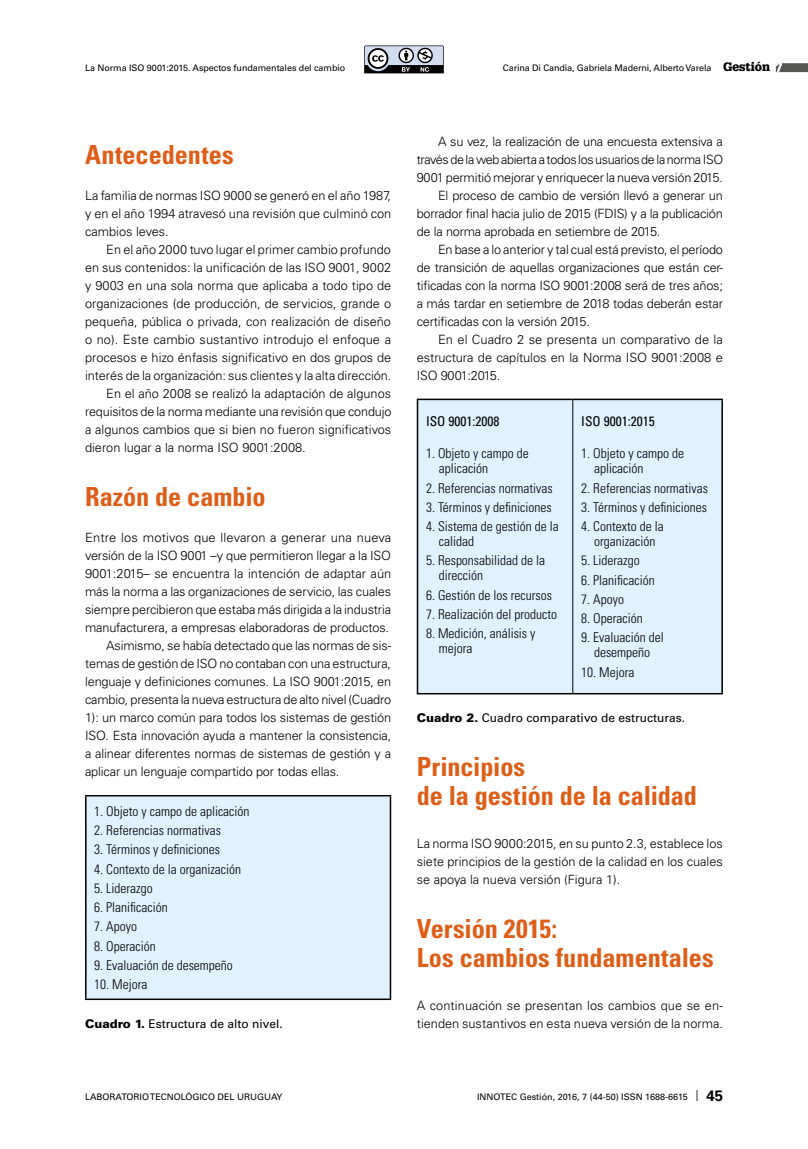
<style>
.page{position:relative;width:808px;height:1149px;background:#fff}
.page>*{position:absolute;margin:0;border:0;box-sizing:border-box;transform-origin:0 0}
._04_SUBTÍTULO_1{font:700 condensed 26.25px/28.5px "Univers LT Std";color:#de5e17}
._18_CUADRO_TEXTO{font:300 condensed 13.5px/15px "Univers LT Std";color:#000}
._18_CUADRO_TEXTO-2{font:condensed 13.5px "Univers LT Std";color:#000}
._02_TEXTO_NORMAL{font:300 12.75px/18px "Univers LT Std";letter-spacing:-.01em;color:#000;text-align:justify}
._01_TEXTO_PRIMER{font:300 12.75px/18px "Univers LT Std";color:#000;text-align:justify}
._17_CUADRO_TÍTULO{font:12px "Univers LT Std";color:#000}
.t1{font:9px "Univers LT Std";letter-spacing:-.005em;color:#000}
.s1{font-family:"Glypha LT Std";font-weight:900;font-size:12px}
.s2{font-weight:900}
.s3{font-weight:300;font-stretch:ultra-condensed;font-size:15px}
.s4{font-weight:700;font-size:15px}
</style>
<div class="page">
<svg style="left:364px;top:45px;width:80px;height:28px;background:#858891"></svg>
<svg style="left:775px;top:63px;width:33px;height:9px"></svg>
<div style="left:86px;top:795px;width:304px;height:203px;background:#dff2fd"></div>
<hr style="left:85px;top:794px;width:306px;height:2px;background:#000">
<hr style="left:85px;top:796px;width:2px;height:202px;background:#000">
<hr style="left:390px;top:796px;width:1px;height:202px;background:#000">
<hr style="left:85px;top:998px;width:306px;height:1px;background:#000">
<div style="left:418px;top:400px;width:303px;height:292px;background:#dff2fd"></div>
<hr style="left:417px;top:398px;width:156px;height:2px;background:#000">
<hr style="left:417px;top:400px;width:1px;height:292px;background:#000">
<hr style="left:573px;top:398px;width:150px;height:2px;background:#000">
<hr style="left:721px;top:400px;width:2px;height:292px;background:#000">
<hr style="left:417px;top:692px;width:156px;height:2px;background:#000">
<hr style="left:573px;top:692px;width:150px;height:2px;background:#000">
<hr style="left:572px;top:400px;width:1px;height:292px;background:#000">
<p class="t1" style="left:85px;top:62px;width:262px">La Norma ISO 9001:2015. Aspectos fundamentales del cambio</p>
<p class="t1" style="left:503px;top:62px;width:269px">Carina Di Candia, Gabriela Maderni, Alberto Varela <span class="s1">Gestión</span></p>
<p class="_04_SUBTÍTULO_1" style="left:85px;top:140px;width:150px">Antecedentes</p>
<p class="_01_TEXTO_PRIMER" style="left:85px;top:186px;width:308px">La familia de normas ISO 9000 se generó en el año 1987, y en el año 1994 atravesó una revisión que culminó con cambios leves.</p>
<p class="_02_TEXTO_NORMAL" style="left:85px;top:240px;width:308px;text-indent:21px">En el año 2000 tuvo lugar el primer cambio profundo en sus contenidos: la unificación de las ISO 9001, 9002 y 9003 en una sola norma que aplicaba a todo tipo de organizaciones (de producción, de servicios, grande o pequeña, pública o privada, con realización de diseño o no). Este cambio sustantivo introdujo el enfoque a procesos e hizo énfasis significativo en dos grupos de interés de la organización: sus clientes y la alta dirección.</p>
<p class="_02_TEXTO_NORMAL" style="left:85px;top:384px;width:308px;text-indent:21px">En el año 2008 se realizó la adaptación de algunos requisitos de la norma mediante una revisión que condujo a algunos cambios que si bien no fueron significativos dieron lugar a la norma ISO 9001:2008.</p>
<p class="_04_SUBTÍTULO_1" style="left:85px;top:482px;width:182px">Razón de cambio</p>
<p class="_01_TEXTO_PRIMER" style="left:85px;top:528px;width:308px">Entre los motivos que llevaron a generar una nueva versión de la ISO 9001 –y que permitieron llegar a la ISO 9001:2015– se encuentra la intención de adaptar aún más la norma a las organizaciones de servicio, las cuales siempre percibieron que estaba más dirigida a la industria manufacturera, a empresas elaboradoras de productos.</p>
<p class="_02_TEXTO_NORMAL" style="left:85px;top:636px;width:308px;text-indent:21px">Asimismo, se había detectado que las normas de sis&shy;temas de gestión de ISO no contaban con una estructura, lenguaje y definiciones comunes. La ISO 9001:2015, en cambio, presenta la nueva estructura de alto nivel (Cuadro 1): un marco común para todos los sistemas de gestión ISO. Esta innovación ayuda a mantener la consistencia, a alinear diferentes normas de sistemas de gestión y a aplicar un lenguaje compartido por todas ellas.</p>
<p class="_18_CUADRO_TEXTO" style="left:94px;top:803px;width:157px">1. Objeto y campo de aplicación</p>
<p class="_18_CUADRO_TEXTO" style="left:94px;top:822px;width:128px">2. Referencias normativas</p>
<p class="_18_CUADRO_TEXTO" style="left:94px;top:841px;width:127px">3. Términos y definiciones</p>
<p class="_18_CUADRO_TEXTO" style="left:94px;top:861px;width:148px">4. Contexto de la organización</p>
<p class="_18_CUADRO_TEXTO" style="left:94px;top:880px;width:60px">5. Liderazgo</p>
<p class="_18_CUADRO_TEXTO" style="left:94px;top:899px;width:75px">6. Planificación</p>
<p class="_18_CUADRO_TEXTO" style="left:94px;top:918px;width:44px">7. Apoyo</p>
<p class="_18_CUADRO_TEXTO" style="left:94px;top:938px;width:63px">8. Operación</p>
<p class="_18_CUADRO_TEXTO" style="left:94px;top:957px;width:140px">9. Evaluación de desempeño</p>
<p class="_18_CUADRO_TEXTO" style="left:94px;top:976px;width:55px">10. Mejora</p>
<p class="_17_CUADRO_TÍTULO" style="left:85px;top:1016px;width:199px"><span class="s2">Cuadro 1.</span> Estructura de alto nivel.</p>
<p class="_02_TEXTO_NORMAL" style="left:417px;top:132px;width:308px;text-indent:21px">A su vez, la realización de una encuesta extensiva a través de la web abierta a todos los usuarios de la norma ISO 9001 permitió mejorar y enriquecer la nueva versión 2015.</p>
<p class="_02_TEXTO_NORMAL" style="left:417px;top:186px;width:308px;text-indent:21px">El proceso de cambio de versión llevó a generar un borrador final hacia julio de 2015 (FDIS) y a la publicación de la norma aprobada en setiembre de 2015.</p>
<p class="_02_TEXTO_NORMAL" style="left:417px;top:240px;width:308px;text-indent:21px">En base a lo anterior y tal cual está previsto, el período de transición de aquellas organizaciones que están cer&shy;tificadas con la norma ISO 9001:2008 será de tres años; a más tardar en setiembre de 2018 todas deberán estar certificadas con la versión 2015.</p>
<p class="_02_TEXTO_NORMAL" style="left:417px;top:330px;width:308px;text-indent:21px">En el Cuadro 2 se presenta un comparativo de la estructura de capítulos en la Norma ISO 9001:2008 e ISO 9001:2015.</p>
<p class="_18_CUADRO_TEXTO-2" style="left:426px;top:412px;width:75px">ISO 9001:2008</p>
<p class="_18_CUADRO_TEXTO" style="left:439px;top:446px;width:91px;text-indent:-13px">1. Objeto y campo de aplicación</p>
<p class="_18_CUADRO_TEXTO" style="left:426px;top:480px;width:128px">2. Referencias normativas</p>
<p class="_18_CUADRO_TEXTO" style="left:426px;top:499px;width:127px">3. Términos y definiciones</p>
<p class="_18_CUADRO_TEXTO" style="left:439px;top:518px;width:121px;text-indent:-13px">4. Sistema de gestión de la calidad</p>
<p class="_18_CUADRO_TEXTO" style="left:439px;top:553px;width:108px;text-indent:-13px">5. Responsabilidad de la dirección</p>
<p class="_18_CUADRO_TEXTO" style="left:426px;top:587px;width:127px">6. Gestión de los recursos</p>
<p class="_18_CUADRO_TEXTO" style="left:426px;top:606px;width:133px">7. Realización del producto</p>
<p class="_18_CUADRO_TEXTO" style="left:439px;top:625px;width:98px;text-indent:-13px">8. Medición, análisis y mejora</p>
<p class="_18_CUADRO_TEXTO-2" style="left:581px;top:412px;width:75px">ISO 9001:2015</p>
<p class="_18_CUADRO_TEXTO" style="left:594px;top:446px;width:91px;text-indent:-13px">1. Objeto y campo de aplicación</p>
<p class="_18_CUADRO_TEXTO" style="left:581px;top:480px;width:128px">2. Referencias normativas</p>
<p class="_18_CUADRO_TEXTO" style="left:581px;top:499px;width:127px">3. Términos y definiciones</p>
<p class="_18_CUADRO_TEXTO" style="left:581px;top:518px;width:84px;text-align:center">4. Contexto de la organización</p>
<p class="_18_CUADRO_TEXTO" style="left:581px;top:553px;width:60px">5. Liderazgo</p>
<p class="_18_CUADRO_TEXTO" style="left:581px;top:572px;width:75px">6. Planificación</p>
<p class="_18_CUADRO_TEXTO" style="left:581px;top:591px;width:44px">7. Apoyo</p>
<p class="_18_CUADRO_TEXTO" style="left:581px;top:610px;width:63px">8. Operación</p>
<p class="_18_CUADRO_TEXTO" style="left:581px;top:630px;width:84px;text-align:center">9. Evaluación del desempeño</p>
<p class="_18_CUADRO_TEXTO" style="left:581px;top:664px;width:55px">10. Mejora</p>
<p class="_17_CUADRO_TÍTULO" style="left:417px;top:710px;width:270px"><span class="s2">Cuadro 2.</span> Cuadro comparativo de estructuras.</p>
<p class="_04_SUBTÍTULO_1" style="left:417px;top:752px;width:282px">Principios<br>de la gestión de la calidad</p>
<p class="_01_TEXTO_PRIMER" style="left:417px;top:834px;width:308px">La norma ISO 9000:2015, en su punto 2.3, establece los siete principios de la gestión de la calidad en los cuales se apoya la nueva versión (Figura 1).</p>
<p class="_04_SUBTÍTULO_1" style="left:417px;top:914px;width:298px">Versión 2015:<br>Los cambios fundamentales</p>
<p class="_01_TEXTO_PRIMER" style="left:417px;top:996px;width:308px">A continuación se presentan los cambios que se en&shy;tienden sustantivos en esta nueva versión de la norma.</p>
<p class="t1" style="left:85px;top:1090px;width:199px">LABORATORIO TECNOLÓGICO DEL URUGUAY</p>
<p class="t1" style="left:477px;top:1090px;width:247px">INNOTEC Gestión, 2016, 7 (44-50) ISSN 1688-6615 <span class="s3">|</span> <span class="s4">45</span></p>
</div>
